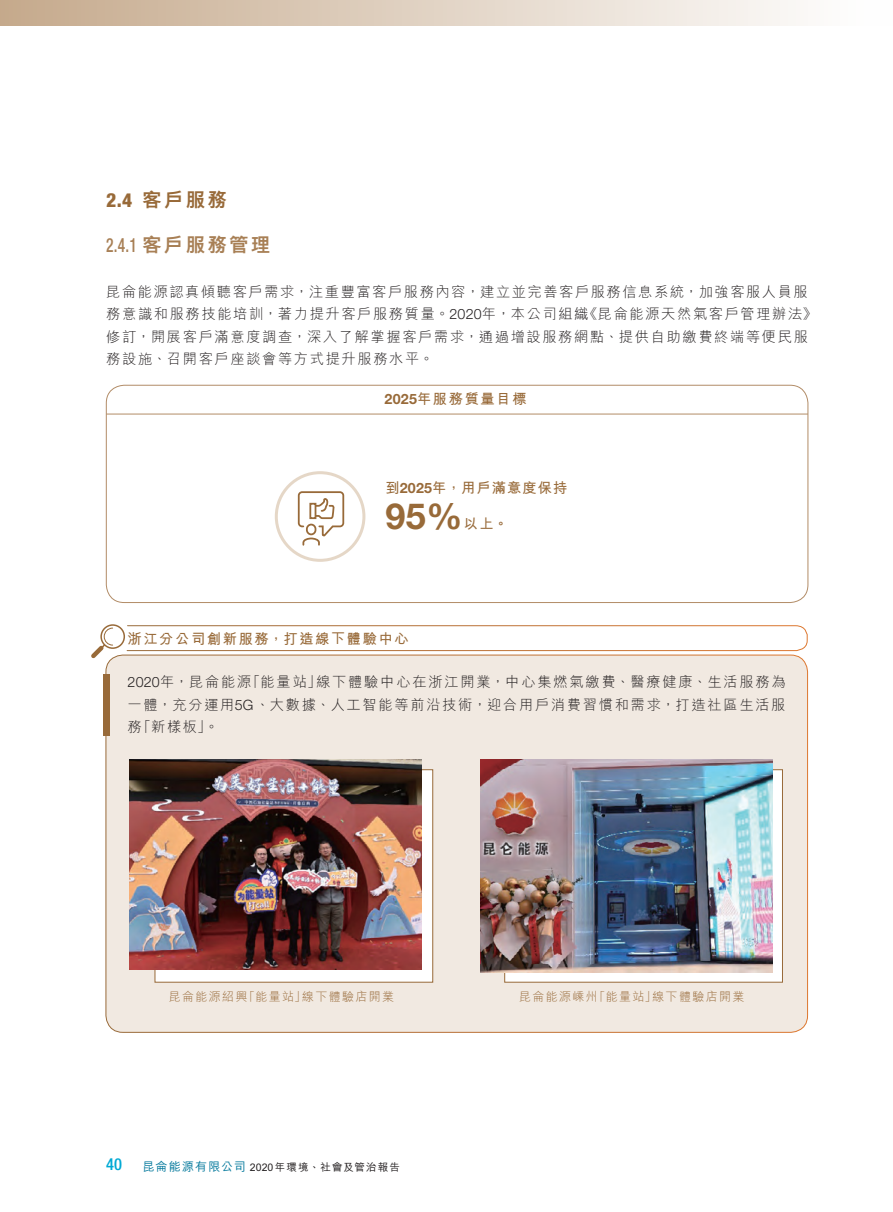
<style>
.page{position:relative;width:893px;height:1212px;background:#fff}
.page>*{position:absolute;margin:0;border:0;box-sizing:border-box;transform-origin:0 0}
._15_Table_Stub{font:700 36px "Helvetica Neue LT Std";color:#986a39}
._04___H2{font:800 19.5px "M Hei HK";letter-spacing:.11em;color:#a88056}
._03_H1{font:800 19.5px "M Hei HK";color:#986a39}
._01_Body_Text{font:300 14.25px/22.5px "M Hei HK";letter-spacing:.115em;color:#231f20}
._01_Body_Text-2{font:700 14.25px "M Hei HK";letter-spacing:.115em;color:#986a39}
._15_Table_Stub-2{font:700 14.25px "M Hei HK";letter-spacing:.115em;color:#986a39}
._15_Table_Stub-3{font:700 14.25px "M Hei HK";letter-spacing:.075em;color:#986a39}
._02_Note_Text{font:300 12px "M Hei HK";letter-spacing:.115em;color:#986a39}
.t1{font:500 10.5px "M Hei HK";letter-spacing:.1em;color:#231f20}
.s1{font-family:"Helvetica Neue LT Std";font-stretch:condensed}
.s2{font-family:"Helvetica Neue LT Std";font-weight:500;font-stretch:condensed}
.s3{font-family:"Helvetica Neue LT Std"}
.s4{font-family:"Helvetica Neue LT Std";font-stretch:condensed;font-size:16.5px;color:#00a9d4}
.s5{font-size:12px;color:#00779b}
</style>
<div class="page">
<div style="left:0;top:0;width:893px;height:26px;background:linear-gradient(to right,#c5a98c,#fff)"></div>
<div style="left:106px;top:655px;width:701px;height:377px;background:#f1e9e1;border-radius:17px"></div>
<div style="left:155px;top:769px;width:278px;height:213px;background:#fff;border:1px solid #986a39"></div>
<img style="left:130px;top:759px;width:292px;height:210px">
<div style="left:504px;top:769px;width:279px;height:213px;background:#fff;border:1px solid #986a39"></div>
<img style="left:481px;top:759px;width:292px;height:213px">
<div style="left:106px;top:385px;width:702px;height:218px;border:1px solid #b28c67;border-radius:18px"></div>
<hr style="left:106px;top:414px;width:702px;height:1px;background:#b28c67">
<svg style="left:126px;top:625px;width:682px;height:26px"></svg>
<div style="left:100px;top:624px;width:25px;height:25px;border:2px solid #986a39;border-radius:50%"></div>
<svg style="left:91px;top:627px;width:22px;height:35px"></svg>
<div style="left:103px;top:674px;width:7px;height:62px;background:#986a39"></div>
<svg style="left:297px;top:491px;width:48px;height:55px"></svg>
<div style="left:275px;top:471px;width:90px;height:91px;border:3px solid #e5d7c7;border-radius:50%"></div>
<p class="_03_H1" style="left:106px;top:190px;width:122px"><span class="s1">2.4</span> 客戶服務</p>
<p class="_04___H2" style="left:106px;top:235px;width:165px"><span class="s2">2.4.1</span> 客戶服務管理</p>
<p class="_01_Body_Text" style="left:106px;top:280px;width:712px">昆侖能源認真傾聽客戶需求，注重豐富客戶服務內容，建立並完善客戶服務信息系統，加強客服人員服務意識和服務技能培訓，著力提升客戶服務質量。<span class="s3">2020</span>年，本公司組織《昆侖能源天然氣客戶管理辦法》修訂，開展客戶滿意度調查，深入了解掌握客戶需求，通過增設服務網點、提供自助繳費終端等便民服務設施、召開客戶座談會等方式提升服務水平。</p>
<p class="_15_Table_Stub-2" style="left:385px;top:389px;width:143px"><span class="s3">2025</span>年服務質量目標</p>
<p class="_15_Table_Stub-3" style="left:385px;top:477px;width:183px">到<span class="s3">2025</span>年，用戶滿意度保持</p>
<p class="_15_Table_Stub" style="left:385px;top:494px;width:79px">95%</p>
<p class="_15_Table_Stub-2" style="left:464px;top:513px;width:46px">以上。</p>
<p class="_01_Body_Text-2" style="left:128px;top:628px;width:283px">浙江分公司創新服務，打造線下體驗中心</p>
<p class="_01_Body_Text" style="left:128px;top:670px;width:660px;text-align:justify"><span class="s3">2020</span>年，昆侖能源「能量站」線下體驗中心在浙江開業，中心集燃氣繳費、醫療健康、生活服務為一體，充分運用<span class="s3">5G</span>、大數據、人工智能等前沿技術，迎合用戶消費習慣和需求，打造社區生活服務「新樣板」。</p>
<p class="_02_Note_Text" style="left:169px;top:990px;width:227px">昆侖能源紹興「能量站」線下體驗店開業</p>
<p class="_02_Note_Text" style="left:519px;top:990px;width:227px">昆侖能源嵊州「能量站」線下體驗店開業</p>
<p class="t1" style="left:106px;top:1159px;width:295px"><span class="s4">40</span> <span class="s5">昆侖能源有限公司</span> 2020年環境、社會及管治報告</p>
</div>
